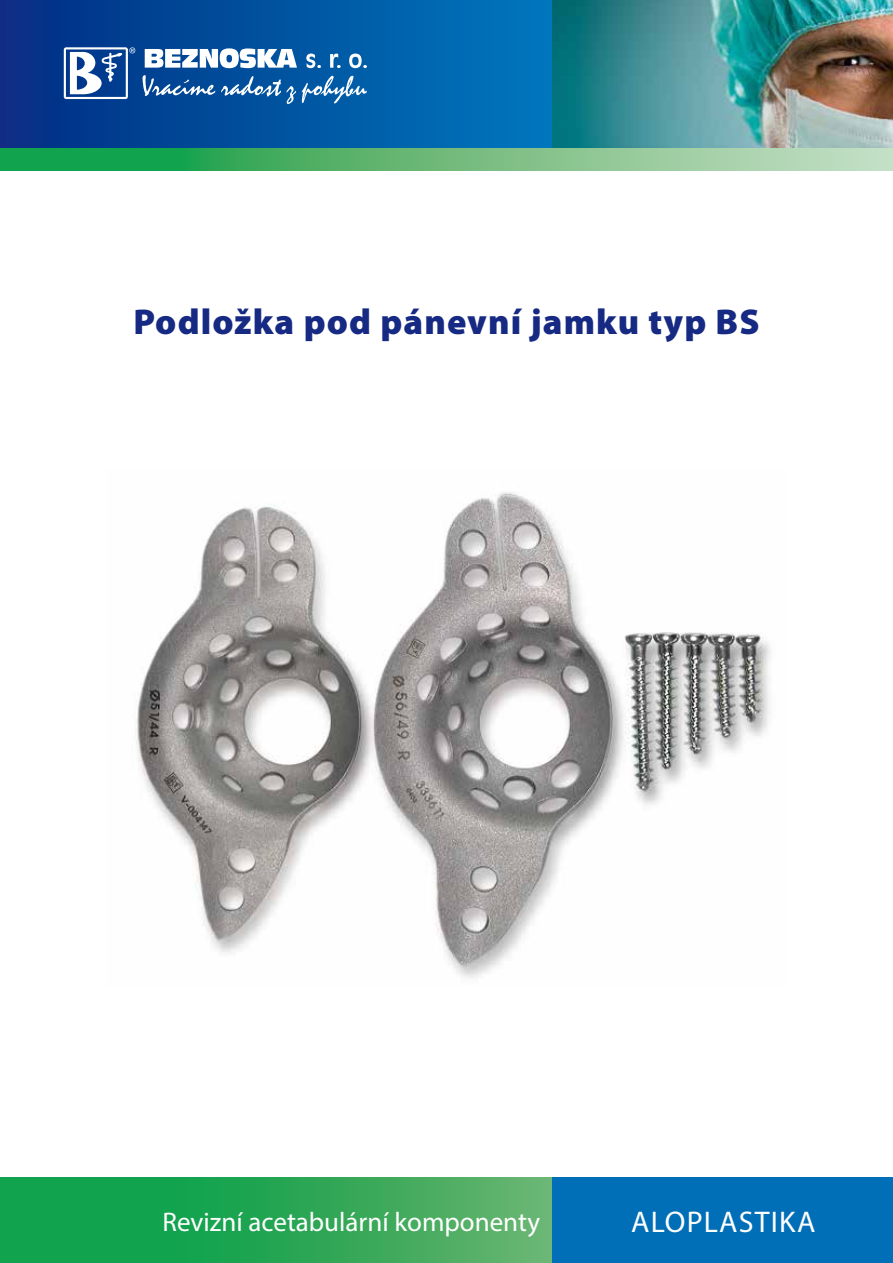
<style>
.page{position:relative;width:893px;height:1263px;background:#fff}
.page>*{position:absolute;margin:0;border:0;box-sizing:border-box;transform-origin:0 0}
.t1{font:900 36px "Myriad Pro";letter-spacing:.03em;color:#162983}
.t2{font:30px "Myriad Pro";letter-spacing:.04em;color:#fff}
.t3{font:27px "Myriad Pro";color:#fff}
</style>
<div class="page">
<svg style="left:0;top:0;width:553px;height:149px;background:#0154a0"></svg>
<img style="left:553px;top:0;width:340px;height:149px">
<svg style="left:0;top:149px;width:893px;height:21px;background:#68bb7e"></svg>
<svg style="left:0;top:1178px;width:553px;height:85px;background:#2da758"></svg>
<div style="left:553px;top:1178px;width:340px;height:85px;background:#006fb7"></div>
<svg style="left:142px;top:75px;width:73px;height:21px;background:#3b71ad"></svg>
<svg style="left:221px;top:76px;width:60px;height:21px"></svg>
<svg style="left:287px;top:86px;width:9px;height:18px"></svg>
<svg style="left:302px;top:76px;width:65px;height:27px;background:#3a7fb9"></svg>
<svg style="left:64px;top:47px;width:71px;height:52px"></svg>
<svg style="left:306px;top:54px;width:61px;height:14px"></svg>
<svg style="left:145px;top:48px;width:152px;height:20px"></svg>
<img style="left:135px;top:492px;width:636px;height:486px">
<h1 class="t1" style="left:133px;top:301px;width:628px">Podložka pod pánevní jamku typ BS</h1>
<p class="t3" style="left:162px;top:1205px;width:379px">Revizní acetabulární komponenty</p>
<p class="t2" style="left:631px;top:1203px;width:186px">ALOPLASTIKA</p>
</div>
